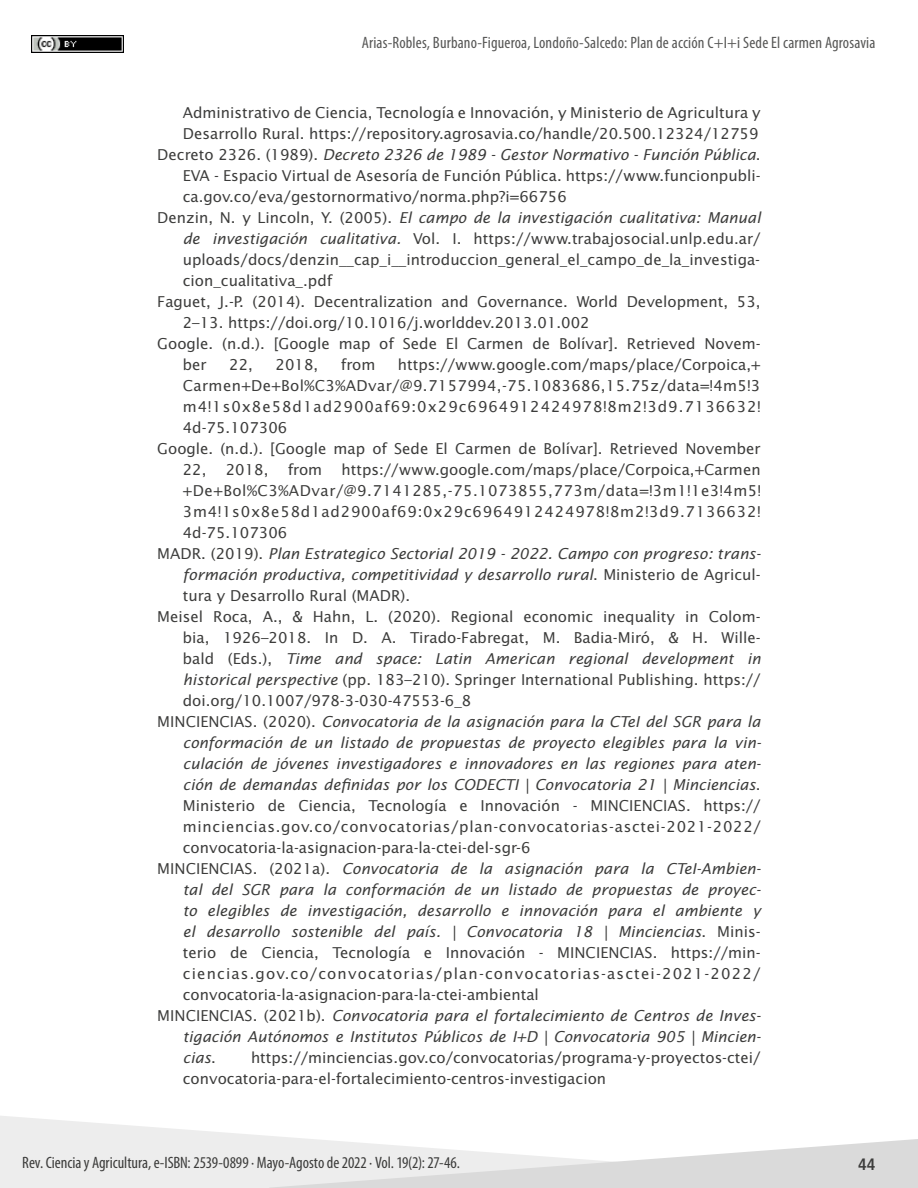
<style>
.page{position:relative;width:918px;height:1188px;background:#fff}
.page>*{position:absolute;margin:0;border:0;box-sizing:border-box;transform-origin:0 0}
.t1{font:condensed 16.5px "Myriad Pro";letter-spacing:.01em;color:#575756}
.t2{font:condensed 16.5px "Myriad Pro";letter-spacing:-.005em;color:#3c3c3b}
.t3{font:700 condensed 16.5px "Frutiger LT Std";color:#3c3c3b}
.t4{font:15px/21px "Lucida Sans Std";color:#3c3c3b}
.t5{font:italic 15px "Lucida Sans Std";color:#3c3c3b}
.t6{font:15px "Lucida Sans Std";letter-spacing:.045em;color:#3c3c3b}
.t7{font:15px "Lucida Sans Std";letter-spacing:.075em;color:#3c3c3b}
.t8{font:15px "Lucida Sans Std";letter-spacing:.025em;color:#3c3c3b}
.t9{font:15px "Lucida Sans Std";letter-spacing:.035em;color:#3c3c3b}
.t10{font:15px "Lucida Sans Std";letter-spacing:.05em;color:#3c3c3b}
.t11{font:15px "Lucida Sans Std";letter-spacing:.065em;color:#3c3c3b}
.s1{font-style:normal}
.s2{font-style:italic}
</style>
<div class="page">
<img style="left:31px;top:36px;width:92px;height:17px">
<svg style="left:0;top:1116px;width:305px;height:72px;fill:#ededed"></svg>
<svg style="left:269px;top:1139px;width:649px;height:49px"></svg>
<p class="t1" style="left:362px;top:33px;width:515px">Arias-Robles, Burbano-Figueroa, Londoño-Salcedo: Plan de acción C+I+i Sede El carmen Agrosavia</p>
<p class="t4" style="left:183px;top:102px;width:579px">Administrativo de Ciencia, Tecnología e Innovación, y Ministerio de Agricultura y</p>
<p class="t4" style="left:183px;top:123px;width:577px">Desarrollo Rural. https://repository.agrosavia.co/handle/20.500.12324/12759</p>
<p class="t5" style="left:157px;top:146px;width:605px"><span class="s1">Decreto 2326. (1989).</span> Decreto 2326 de 1989 - Gestor Normativo - Función Pública<span class="s1">.</span></p>
<p class="t4" style="left:183px;top:165px;width:579px">EVA - Espacio Virtual de Asesoría de Función Pública. https://www.funcionpubli-</p>
<p class="t4" style="left:183px;top:186px;width:386px">ca.gov.co/eva/gestornormativo/norma.php?i=66756</p>
<p class="t5" style="left:157px;top:209px;width:605px"><span class="s1">Denzin, N. y Lincoln, Y. (2005).</span> El campo de la investigación cualitativa: Manual</p>
<p class="t4" style="left:183px;top:228px;width:579px"><span class="s2">de investigación cualitativa.</span> Vol. I. https://www.trabajosocial.unlp.edu.ar/</p>
<p class="t4" style="left:183px;top:249px;width:579px">uploads/docs/denzin__cap_i__introduccion_general_el_campo_de_la_investiga-</p>
<p class="t4" style="left:183px;top:270px;width:151px">cion_cualitativa_.pdf</p>
<p class="t4" style="left:157px;top:291px;width:605px">Faguet, J.-P. (2014). Decentralization and Governance. World Development, 53,</p>
<p class="t4" style="left:183px;top:312px;width:408px">2–13. https://doi.org/10.1016/j.worlddev.2013.01.002</p>
<p class="t4" style="left:157px;top:333px;width:605px">Google. (n.d.). [Google map of Sede El Carmen de Bolívar]. Retrieved Novem-</p>
<p class="t4" style="left:183px;top:354px;width:25px">ber</p>
<p class="t4" style="left:229px;top:354px;width:25px">22,</p>
<p class="t4" style="left:276px;top:354px;width:44px">2018,</p>
<p class="t4" style="left:341px;top:354px;width:36px">from</p>
<p class="t4" style="left:398px;top:354px;width:364px">https://www.google.com/maps/place/Corpoica,+</p>
<p class="t8" style="left:183px;top:377px;width:579px">Carmen+De+Bol%C3%ADvar/@9.7157994,-75.1083686,15.75z/data=!4m5!3</p>
<p class="t11" style="left:183px;top:398px;width:579px">m4!1s0x8e58d1ad2900af69:0x29c6964912424978!8m2!3d9.7136632!</p>
<p class="t4" style="left:183px;top:417px;width:106px">4d-75.107306</p>
<p class="t4" style="left:157px;top:438px;width:605px">Google. (n.d.). [Google map of Sede El Carmen de Bolívar]. Retrieved November</p>
<p class="t4" style="left:183px;top:459px;width:25px">22,</p>
<p class="t4" style="left:226px;top:459px;width:44px">2018,</p>
<p class="t4" style="left:288px;top:459px;width:36px">from</p>
<p class="t4" style="left:341px;top:459px;width:421px">https://www.google.com/maps/place/Corpoica,+Carmen</p>
<p class="t9" style="left:183px;top:482px;width:580px">+De+Bol%C3%ADvar/@9.7141285,-75.1073855,773m/data=!3m1!1e3!4m5!</p>
<p class="t10" style="left:183px;top:503px;width:579px">3m4!1s0x8e58d1ad2900af69:0x29c6964912424978!8m2!3d9.7136632!</p>
<p class="t4" style="left:183px;top:522px;width:106px">4d-75.107306</p>
<p class="t5" style="left:157px;top:545px;width:605px"><span class="s1">MADR. (2019).</span> Plan Estrategico Sectorial 2019 - 2022. Campo con progreso: trans-</p>
<p class="t5" style="left:183px;top:566px;width:579px">formación productiva, competitividad y desarrollo rural<span class="s1">. Ministerio de Agricul-</span></p>
<p class="t4" style="left:183px;top:585px;width:229px">tura y Desarrollo Rural (MADR).</p>
<p class="t4" style="left:157px;top:606px;width:605px">Meisel Roca, A., &amp; Hahn, L. (2020). Regional economic inequality in Colom-</p>
<p class="t4" style="left:183px;top:627px;width:579px">bia, 1926–2018. In D. A. Tirado-Fabregat, M. Badia-Miró, &amp; H. Wille-</p>
<p class="t5" style="left:183px;top:650px;width:579px"><span class="s1">bald (Eds.),</span> Time and space: Latin American regional development in</p>
<p class="t4" style="left:183px;top:669px;width:579px"><span class="s2">historical perspective</span> (pp. 183–210). Springer International Publishing. https://</p>
<p class="t4" style="left:183px;top:690px;width:290px">doi.org/10.1007/978-3-030-47553-6_8</p>
<p class="t5" style="left:157px;top:713px;width:605px"><span class="s1">MINCIENCIAS. (2020).</span> Convocatoria de la asignación para la CTeI del SGR para la</p>
<p class="t5" style="left:183px;top:734px;width:580px">conformación de un listado de propuestas de proyecto elegibles para la vin-</p>
<p class="t5" style="left:183px;top:755px;width:580px">culación de jóvenes investigadores e innovadores en las regiones para aten-</p>
<p class="t5" style="left:183px;top:776px;width:579px">ción de demandas definidas por los CODECTI | Convocatoria 21 | Minciencias<span class="s1">.</span></p>
<p class="t4" style="left:183px;top:795px;width:579px">Ministerio de Ciencia, Tecnología e Innovación - MINCIENCIAS. https://</p>
<p class="t6" style="left:183px;top:818px;width:580px">minciencias.gov.co/convocatorias/plan-convocatorias-asctei-2021-2022/</p>
<p class="t4" style="left:183px;top:837px;width:349px">convocatoria-la-asignacion-para-la-ctei-del-sgr-6</p>
<p class="t5" style="left:157px;top:860px;width:605px"><span class="s1">MINCIENCIAS. (2021a).</span> Convocatoria de la asignación para la CTeI-Ambien-</p>
<p class="t5" style="left:183px;top:881px;width:580px">tal del SGR para la conformación de un listado de propuestas de proyec-</p>
<p class="t5" style="left:183px;top:902px;width:579px">to elegibles de investigación, desarrollo e innovación para el ambiente y</p>
<p class="t5" style="left:183px;top:923px;width:579px">el desarrollo sostenible del país. | Convocatoria 18 | Minciencias<span class="s1">. Minis-</span></p>
<p class="t4" style="left:183px;top:942px;width:579px">terio de Ciencia, Tecnología e Innovación - MINCIENCIAS. https://min-</p>
<p class="t7" style="left:183px;top:965px;width:579px">ciencias.gov.co/convocatorias/plan-convocatorias-asctei-2021-2022/</p>
<p class="t4" style="left:183px;top:984px;width:358px">convocatoria-la-asignacion-para-la-ctei-ambiental</p>
<p class="t5" style="left:157px;top:1007px;width:605px"><span class="s1">MINCIENCIAS. (2021b).</span> Convocatoria para el fortalecimiento de Centros de Inves-</p>
<p class="t5" style="left:183px;top:1028px;width:580px">tigación Autónomos e Institutos Públicos de I+D | Convocatoria 905 | Mincien-</p>
<p class="t5" style="left:183px;top:1049px;width:35px">cias<span class="s1">.</span></p>
<p class="t4" style="left:183px;top:1047px;width:579px;text-indent:68px">https://minciencias.gov.co/convocatorias/programa-y-proyectos-ctei/ convocatoria-para-el-fortalecimiento-centros-investigacion</p>
<p class="t2" style="left:22px;top:1153px;width:439px">Rev. Ciencia y Agricultura, e-ISBN: 2539-0899 ∙ Mayo-Agosto de 2022 ∙ Vol. 19(2): 27-46.</p>
<p class="t3" style="left:858px;top:1154px;width:19px">44</p>
</div>
